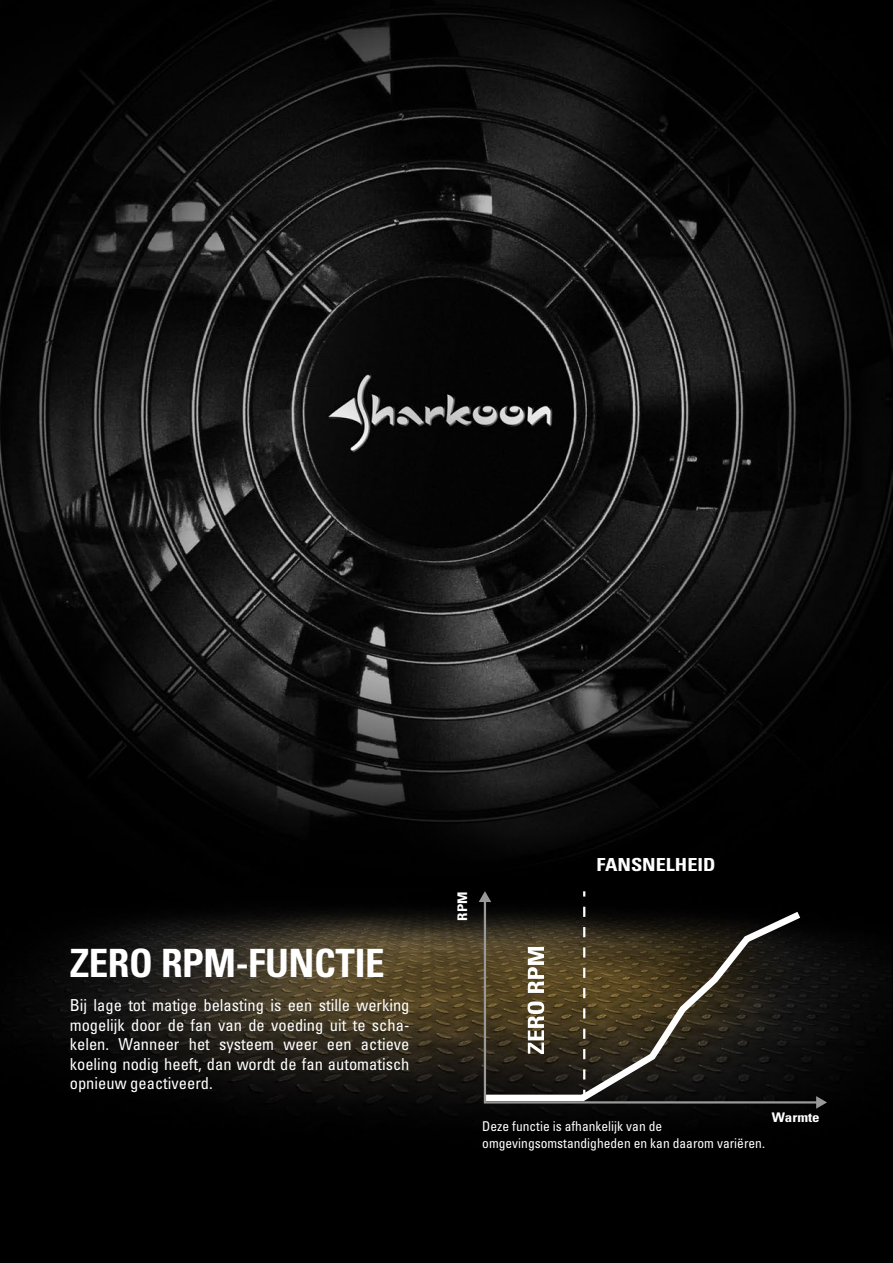
<style>
.page{position:relative;width:893px;height:1263px;background:#fff}
.page>*{position:absolute;margin:0;border:0;box-sizing:border-box;transform-origin:0 0}
.t1{font:700 condensed 39px "Univers";letter-spacing:-.01em;color:#fff}
.t2{font:700 condensed 18px "Univers";color:#fff;scale:1.13 1}
.t3{font:condensed 16.5px/19.5px "Univers";color:#fff;text-align:justify}
.t4{font:condensed 13.5px/16.2px "Univers";color:#fff}
.t5{font:700 condensed 13.2px "Univers";color:#fff;scale:1.13 1}
</style>
<div class="page">
<img style="left:0;top:0;width:893px;height:1263px">
<svg style="left:483px;top:898px;width:337px;height:207px;background:#352f24"></svg>
<svg style="left:479px;top:891px;width:12px;height:11px"></svg>
<svg style="left:816px;top:1096px;width:11px;height:13px"></svg>
<h1 class="t1" style="left:70px;top:939px;width:316px">ZERO RPM-FUNCTIE</h1>
<p class="t3" style="left:70px;top:995px;width:341px">Bij lage tot matige belasting is een stille werking mogelijk door de fan van de voeding uit te scha&shy;kelen. Wanneer het systeem weer een actieve koeling nodig heeft, dan wordt de fan automatisch opnieuw geactiveerd.</p>
<p class="t5" style="left:454px;top:921px;width:27px;rotate:-90deg">RPM</p>
<p class="t2" style="left:596px;top:853px;width:107px">FANSNELHEID</p>
<p class="t5" style="left:772px;top:1109px;width:44px">Warmte</p>
<p class="t4" style="left:482px;top:1118px;width:284px">Deze functie is afhankelijk van de omgevingsomstandigheden en kan daarom variëren.</p>
</div>
